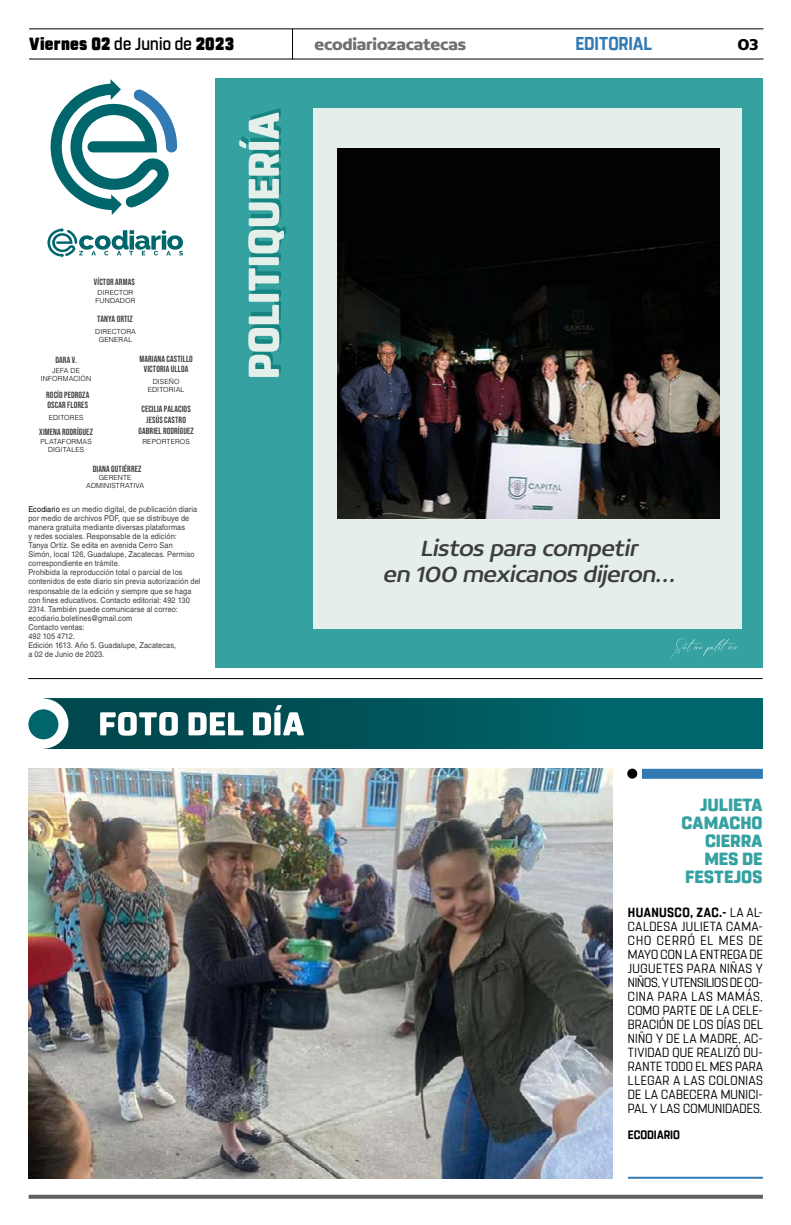
<style>
.page{position:relative;width:791px;height:1225px;background:#fff}
.page>*{position:absolute;margin:0;border:0;box-sizing:border-box;transform-origin:0 0}
.t1{font:italic 24px/26px "Concord";color:#3d3d3d;text-align:center}
.t2{font:700 18.6px "Rohn Rounded";color:#327ab3;scale:.91 1}
.t3{font:800 17.6px/18px "Rohn Rounded";color:#36a1a1;text-align:right}
.t4{font:900 17.6px "Rohn Rounded";letter-spacing:.02em;color:#000;scale:.91 1}
.t5{font:700 16.9px "Concord";letter-spacing:-.01em;color:#706f6f}
.t6{font:700 16.9px "Concord";color:#000}
.t7{font:13.2px/14px "Rohn Rounded";letter-spacing:.03em;color:#000;text-align:justify;scale:.91 1}
.t8{font:700 12.1px "Rohn Rounded";color:#000;scale:.91 1}
.t9{font:9px/11.2px "Bebas Neue";letter-spacing:.015em;color:#3d3d3d;text-align:center}
.t10{font:8px/9px "Helvetica LT Std";letter-spacing:.015em;color:#3d3d3d;scale:.92 1}
.t11{font:300 7px/8px "Helvetica LT Std";letter-spacing:.02em;color:#000;text-align:center}
.s1{font-weight:500}
.s2{color:#000}
.s3{font-weight:700}
</style>
<div class="page">
<div style="left:44px;top:698px;width:719px;height:50px;background:#00666c"></div>
<img style="left:29px;top:768px;width:583px;height:410px">
<svg style="left:29px;top:1194px;width:734px;height:4px;background:#7f7f7f"></svg>
<hr style="left:29px;top:28px;width:734px;height:1px;background:#000">
<hr style="left:29px;top:59px;width:734px;height:1px;background:#000">
<hr style="left:292px;top:29px;width:1px;height:31px;background:#000">
<div style="left:215px;top:78px;width:548px;height:589px;background:#36a1a1"></div>
<div style="left:314px;top:108px;width:428px;height:520px;background:#e4efe9"></div>
<hr style="left:28px;top:678px;width:735px;height:1px;background:#000">
<svg style="left:670px;top:638px;width:67px;height:22px"></svg>
<svg style="left:239px;top:108px;width:47px;height:269px"></svg>
<svg style="left:44px;top:698px;width:538px;height:51px"></svg>
<div style="left:18px;top:698px;width:50px;height:50px;background:#fff;border-radius:50%"></div>
<div style="left:28px;top:709px;width:30px;height:30px;background:#00666c;border-radius:50%"></div>
<svg style="left:47px;top:228px;width:136px;height:30px"></svg>
<svg style="left:50px;top:79px;width:127px;height:136px"></svg>
<img style="left:338px;top:238px;width:382px;height:280px">
<div style="left:642px;top:769px;width:121px;height:10px;background:#327ab3"></div>
<div style="left:627px;top:768px;width:10px;height:10px;background:#000;border-radius:50%"></div>
<hr style="left:628px;top:1176px;width:135px;height:2px;background:#327ab3">
<div style="left:338px;top:148px;width:382px;height:90px;background:#020202"></div>
<h3 class="t4" style="left:29px;top:33px;width:227px">Viernes 02 <span class="s1">de Junio de</span> 2023</h3>
<h3 class="t5" style="left:314px;top:34px;width:153px">ecodiariozacatecas</h3>
<h2 class="t2" style="left:575px;top:32px;width:86px">EDITORIAL</h2>
<h3 class="t6" style="left:737px;top:34px;width:23px">03</h3>
<p class="t9" style="left:55px;top:354px;width:23px">DARA V.</p>
<p class="t9" style="left:94px;top:276px;width:42px">VÍCTOR ARMAS</p>
<p class="t9" style="left:97px;top:313px;width:37px">TANYA ORTIZ</p>
<p class="t11" style="left:95px;top:327px;width:42px">DIRECTORA<br>GENERAL</p>
<p class="t11" style="left:95px;top:288px;width:41px">DIRECTOR<br>FUNDADOR</p>
<p class="t9" style="left:139px;top:353px;width:55px">MARIANA CASTILLO</p>
<p class="t11" style="left:41px;top:367px;width:52px">JEFA DE<br>INFORMACIÓN</p>
<p class="t9" style="left:46px;top:390px;width:45px;line-height:10px;text-align:left">ROCÍO PEDROZA<br>OSCAR FLORES</p>
<p class="t11" style="left:49px;top:414px;width:36px">EDITORES</p>
<p class="t9" style="left:39px;top:426px;width:55px">XIMENA RODRÍGUEZ</p>
<p class="t11" style="left:40px;top:437px;width:53px">PLATAFORMAS<br>DIGITALES</p>
<p class="t9" style="left:144px;top:363px;width:46px">VICTORIA ULLOA</p>
<p class="t11" style="left:148px;top:377px;width:38px">DISEÑO<br>EDITORIAL</p>
<p class="t9" style="left:138px;top:403px;width:57px">CECILIA PALACIOS<br>JESÚS CASTRO<br>GABRIEL RODRÍGUEZ</p>
<p class="t11" style="left:142px;top:437px;width:49px">REPORTEROS</p>
<p class="t9" style="left:93px;top:463px;width:50px">DIANA GUTIÉRREZ</p>
<p class="t11" style="left:86px;top:473px;width:59px">GERENTE<br>ADMINISTRATIVA</p>
<p class="t10" style="left:28px;top:505px;width:189px"><span class="s2">Ecodiario</span> es un medio digital, de publicación diaria por medio de archivos PDF, que se distribuye de manera gratuita mediante diversas plataformas<br>y redes sociales. Responsable de la edición:<br>Tanya Ortíz. Se edita en avenida Cerro San<br>Simón, local 126, Guadalupe, Zacatecas. Permiso correspondiente en trámite.<br>Prohibida la reproducción total o parcial de los contenidos de este diario sin previa autorización del responsable de la edición y siempre que se haga con fines educativos. Contacto editorial: 492 130<br>2314. También puede comunicarse al correo: ecodiario.boletines@gmail.com<br>Contacto ventas:<br>492 105 4712.<br>Edición 1613. Año 5. Guadalupe, Zacatecas,<br>a 02 de Junio de 2023.</p>
<h1 class="t1" style="left:383px;top:535px;width:298px">Listos para competir<br>en 100 mexicanos dijeron…</h1>
<h3 class="t3" style="left:681px;top:796px;width:83px">JULIETA<br>CAMACHO<br>CIERRA<br>MES DE<br>FESTEJOS</h3>
<p class="t7" style="left:628px;top:905px;width:150px"><span class="s3">HUANUSCO, ZAC.-</span> LA AL-CALDESA JULIETA CAMA-CHO CERRÓ EL MES DE MAYO CON LA ENTREGA DE JUGUETES PARA NIÑAS Y NIÑOS, Y UTENSILIOS DE CO-CINA PARA LAS MAMÁS, COMO PARTE DE LA CELE-BRACIÓN DE LOS DÍAS DEL NIÑO Y DE LA MADRE, AC-TIVIDAD QUE REALIZÓ DU-RANTE TODO EL MES PARA LLEGAR A LAS COLONIAS DE LA CABECERA MUNICI-PAL Y LAS COMUNIDADES.</p>
<h3 class="t8" style="left:628px;top:1127px;width:59px">ECODIARIO</h3>
</div>
